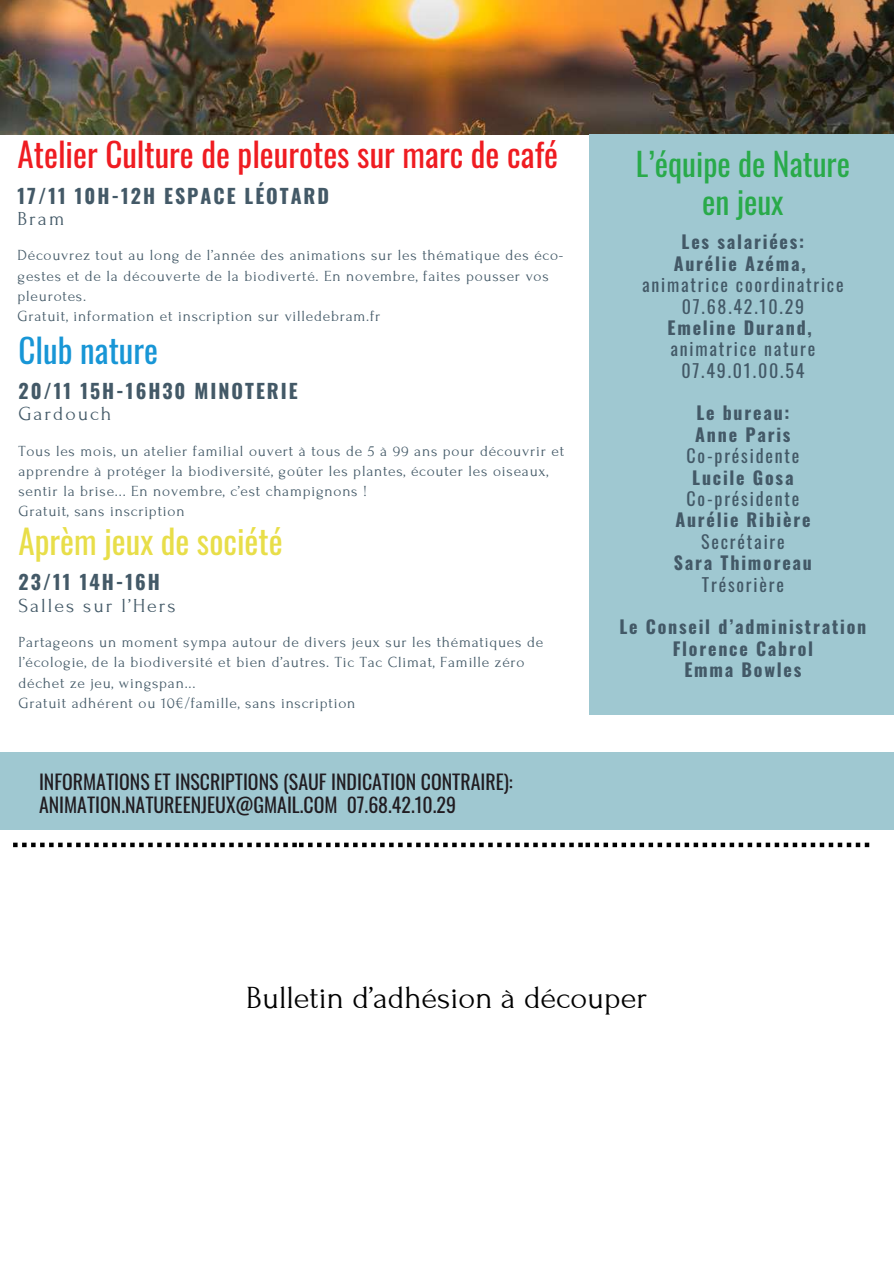
<style>
.page{position:relative;width:894px;height:1264px;background:#fff}
.page>*{position:absolute;margin:0;border:0;box-sizing:border-box;transform-origin:0 0}
.t1{font:33.15px "Oswald";color:#ef1c21}
.t2{font:33.15px "Oswald";color:#e8de49}
.t3{font:33.15px "Oswald";color:#1896d6}
.t4{font:32.25px "Forum";color:#000}
.t5{font:31.65px/37.2px "Oswald";color:#29aa4a;text-align:center}
.t6{font:19.8px/23.7px "Oswald";color:#211c21}
.t7{font:700 19.8px "Oswald";letter-spacing:.1em;color:#435967}
.t8{font:19.8px "Forum";letter-spacing:.1em;color:#435967}
.t9{font:700 18px/21.3px "Oswald";letter-spacing:.1em;color:#435967;text-align:center}
.t10{font:18px/21.3px "Oswald";letter-spacing:.1em;color:#435967;text-align:center}
.t11{font:15.45px/20.2px "Forum";letter-spacing:.05em;color:#435967}
</style>
<div class="page">
<img style="left:0;top:0;width:893px;height:134px">
<div style="left:590px;top:135px;width:303px;height:579px;background:#9fc8d1"></div>
<div style="left:0;top:752px;width:893px;height:143px;background:#9fc8d1"></div>
<div style="left:0;top:830px;width:893px;height:143px;background:#fff"></div>
<svg style="left:13px;top:842px;width:856px;height:5px"></svg>
<h1 class="t1" style="left:18px;top:129px;width:542px">Atelier Culture de pleurotes sur marc de café</h1>
<p class="t7" style="left:18px;top:180px;width:313px">17/11 10H-12H ESPACE LÉOTARD</p>
<p class="t8" style="left:18px;top:208px;width:48px">Bram</p>
<p class="t11" style="left:18px;top:245px;width:547px">Découvrez tout au long de l’année des animations sur les thématique des éco&shy;gestes et de la découverte de la biodiverté. En novembre, faites pousser vos pleurotes.<br>Gratuit, information et inscription sur villedebram.fr</p>
<h1 class="t3" style="left:18px;top:324px;width:141px">Club nature</h1>
<p class="t7" style="left:18px;top:375px;width:280px">20/11 15H-16H30 MINOTERIE</p>
<p class="t8" style="left:18px;top:403px;width:94px">Gardouch</p>
<p class="t11" style="left:18px;top:441px;width:547px">Tous les mois, un atelier familial ouvert à tous de 5 à 99 ans pour découvrir et apprendre à protéger la biodiversité, goûter les plantes, écouter les oiseaux, sentir la brise... En novembre, c’est champignons !<br>Gratuit, sans inscription</p>
<h1 class="t2" style="left:18px;top:515px;width:265px">Aprèm jeux de société</h1>
<p class="t7" style="left:18px;top:566px;width:143px">23/11 14H-16H</p>
<p class="t8" style="left:18px;top:594px;width:158px">Salles sur l’Hers</p>
<p class="t11" style="left:18px;top:632px;width:526px">Partageons un moment sympa autour de divers jeux sur les thématiques de l’écologie, de la biodiversité et bien d’autres. Tic Tac Climat, Famille zéro déchet ze jeu, wingspan...<br>Gratuit adhérent ou 10€/famille, sans inscription</p>
<p class="t6" style="left:39px;top:769px;width:475px">INFORMATIONS ET INSCRIPTIONS (SAUF INDICATION CONTRAIRE):<br>ANIMATION.NATUREENJEUX@GMAIL.COM 07.68.42.10.29</p>
<h3 class="t5" style="left:635px;top:144px;width:216px">L’équipe de Nature en jeux</h3>
<p class="t9" style="left:673px;top:230px;width:133px">Les salariées:<br>Aurélie Azéma,</p>
<p class="t10" style="left:642px;top:273px;width:203px">animatrice coordinatrice<br>07.68.42.10.29</p>
<p class="t9" style="left:667px;top:316px;width:146px">Emeline Durand,</p>
<p class="t10" style="left:670px;top:337px;width:146px">animatrice nature<br>07.49.01.00.54</p>
<p class="t9" style="left:695px;top:401px;width:97px;text-align:left">Le bureau:<br>Anne Paris</p>
<p class="t10" style="left:686px;top:444px;width:114px">Co-présidente</p>
<p class="t9" style="left:692px;top:466px;width:103px">Lucile Gosa</p>
<p class="t10" style="left:686px;top:487px;width:114px">Co-présidente</p>
<p class="t9" style="left:675px;top:508px;width:137px">Aurélie Ribière</p>
<p class="t10" style="left:701px;top:530px;width:85px">Secrétaire</p>
<p class="t9" style="left:673px;top:551px;width:139px">Sara Thimoreau</p>
<p class="t10" style="left:701px;top:572px;width:83px">Trésorière</p>
<p class="t9" style="left:619px;top:615px;width:248px">Le Conseil d’administration<br>Florence Cabrol<br>Emma Bowles</p>
<h2 class="t4" style="left:246px;top:980px;width:402px">Bulletin d’adhésion à découper</h2>
</div>
